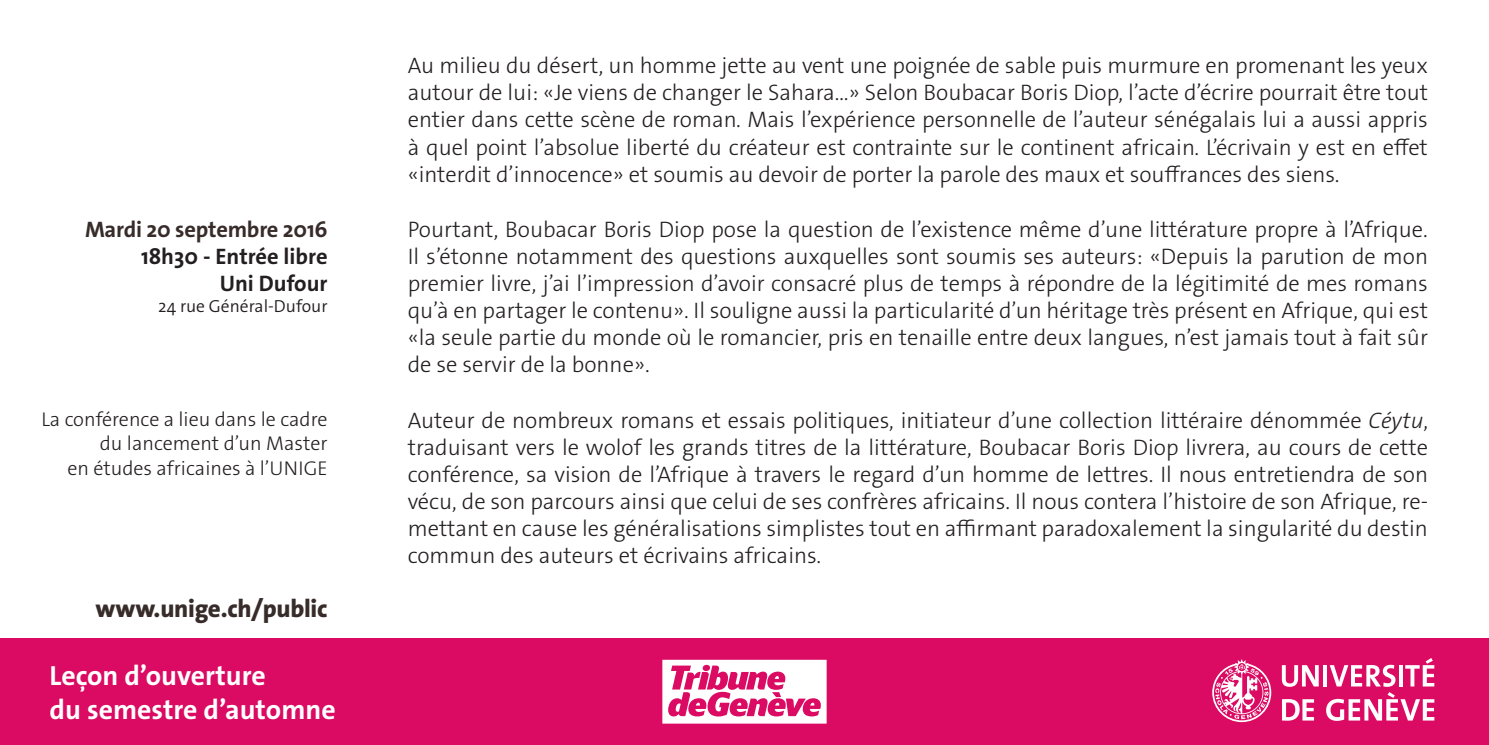
<style>
.page{position:relative;width:1489px;height:745px;background:#fff}
.page>*{position:absolute;margin:0;border:0;box-sizing:border-box;transform-origin:0 0}
.t1{font:700 27.75px/34.2px "The Sans Os F";color:#fff}
.t2{font:800 25px "The Sans Os F";letter-spacing:-.01em;color:#372c2a}
.t3{font:300 22.5px/27px "The Sans Os F";color:#231f20;text-align:justify}
.t4{font:700 22.5px/27px "The Sans Os F";color:#231f20;text-align:right}
.t5{font:700 22.5px "The Sans Os F";letter-spacing:-.01em;color:#372c2a}
.t6{font:300 20px/24px "The Sans Os F";color:#231f20;text-align:right}
.t7{font:300 17.5px "The Sans Os F";color:#231f20}
.s1{font-style:italic}
</style>
<div class="page">
<div style="left:0;top:638px;width:1488px;height:106px;background:#db0a62"></div>
<svg style="left:1212px;top:659px;width:59px;height:62px"></svg>
<svg style="left:1281px;top:665px;width:37px;height:21px"></svg>
<hr style="left:1323px;top:664px;width:4px;height:22px;background:#fff">
<svg style="left:1282px;top:699px;width:31px;height:21px"></svg>
<svg style="left:1325px;top:658px;width:109px;height:62px"></svg>
<svg style="left:662px;top:659px;width:164px;height:64px"></svg>
<p class="t5" style="left:85px;top:214px;width:244px">Mardi 20 septembre 2016</p>
<p class="t4" style="left:141px;top:242px;width:188px">18h30 - Entrée libre<br>Uni Dufour</p>
<p class="t7" style="left:158px;top:294px;width:171px">24 rue Général-Dufour</p>
<p class="t6" style="left:41px;top:407px;width:287px">La conférence a lieu dans le cadre du lancement d’un Master<br>en études africaines à l’UNIGE</p>
<p class="t2" style="left:95px;top:592px;width:233px">www.unige.ch/public</p>
<p class="t1" style="left:50px;top:658px;width:287px">Leçon d’ouverture<br>du semestre d’automne</p>
<p class="t3" style="left:407px;top:52px;width:1021px">Au milieu du désert, un homme jette au vent une poignée de sable puis murmure en promenant les yeux autour de lui: «Je viens de changer le Sahara…» Selon Boubacar Boris Diop, l’acte d’écrire pourrait être tout entier dans cette scène de roman. Mais l’expérience personnelle de l’auteur sénégalais lui a aussi appris à quel point l’absolue liberté du créateur est contrainte sur le continent africain. L’écrivain y est en effet «interdit d’innocence» et soumis au devoir de porter la parole des maux et souffrances des siens.</p>
<p class="t3" style="left:407px;top:216px;width:1021px">Pourtant, Boubacar Boris Diop pose la question de l’existence même d’une littérature propre à l’Afrique.<br>Il s’étonne notamment des questions auxquelles sont soumis ses auteurs: «Depuis la parution de mon premier livre, j’ai l’impression d’avoir consacré plus de temps à répondre de la légitimité de mes romans qu’à en partager le contenu». Il souligne aussi la particularité d’un héritage très présent en Afrique, qui est «la seule partie du monde où le romancier, pris en tenaille entre deux langues, n’est jamais tout à fait sûr de se servir de la bonne».</p>
<p class="t3" style="left:407px;top:406px;width:1021px">Auteur de nombreux romans et essais politiques, initiateur d’une collection littéraire dénommée <span class="s1">Céytu</span>, traduisant vers le wolof les grands titres de la littérature, Boubacar Boris Diop livrera, au cours de cette conférence, sa vision de l’Afrique à travers le regard d’un homme de lettres. Il nous entretiendra de son vécu, de son parcours ainsi que celui de ses confrères africains. Il nous contera l’histoire de son Afrique, re&shy;mettant en cause les généralisations simplistes tout en affirmant paradoxalement la singularité du destin commun des auteurs et écrivains africains.</p>
</div>
